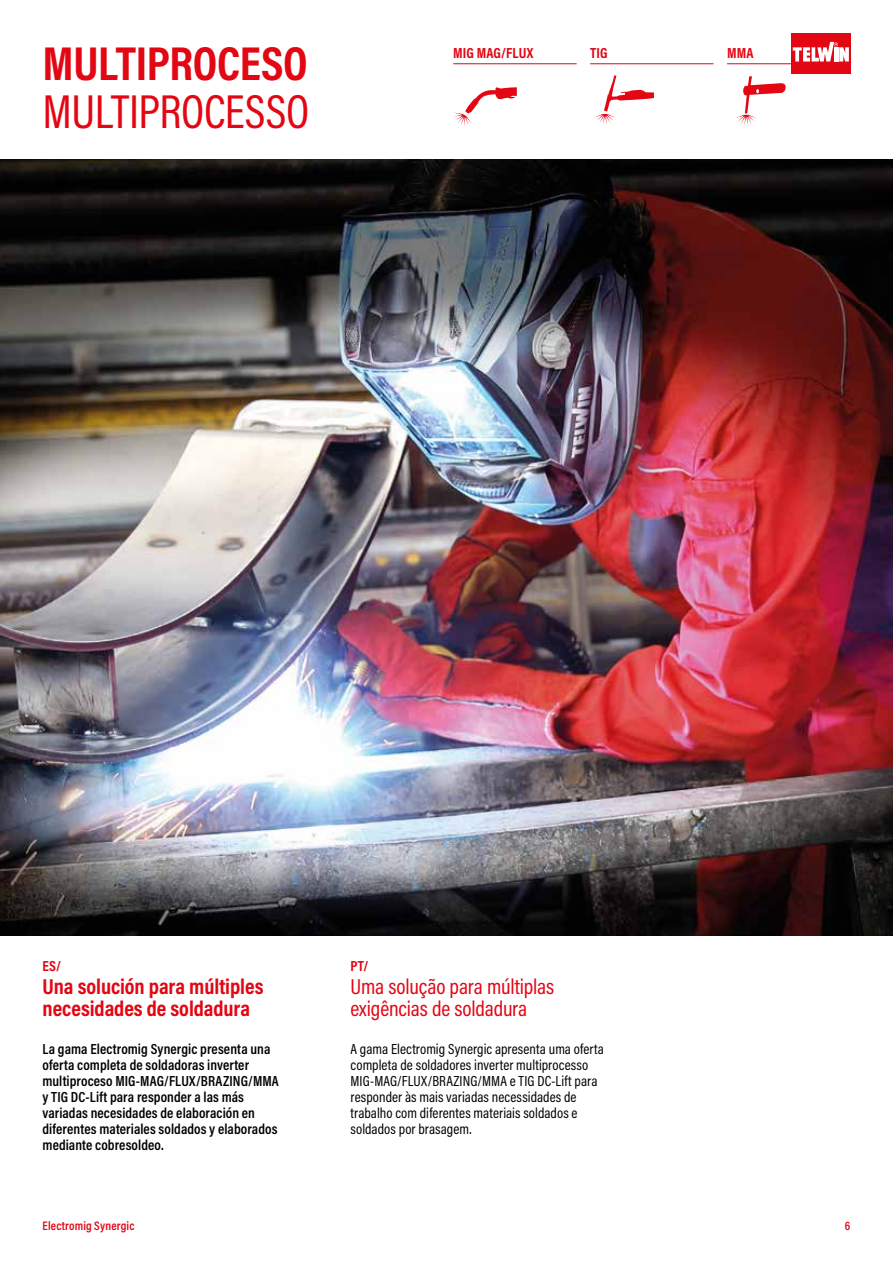
<style>
.page{position:relative;width:893px;height:1263px;background:#fff}
.page>*{position:absolute;margin:0;border:0;box-sizing:border-box;transform-origin:0 0}
.t1{font:48px "Acumin Pro Cond";letter-spacing:-.01em;color:#e30613}
.t2{font:700 48px "Acumin Pro Cond";letter-spacing:-.005em;color:#e30613}
.t3{font:700 21.75px/22.4px "Acumin Pro Cond";letter-spacing:-.005em;color:#e30613}
.t4{font:21.75px/22.4px "Acumin Pro Cond";letter-spacing:-.005em;color:#e30613}
.t5{font:600 14.7px/15.9px "Acumin Pro Cond";letter-spacing:.005em;color:#000}
.t6{font:14.7px/15.9px "Acumin Pro Cond";letter-spacing:.005em;color:#000}
.t7{font:700 14.7px "Acumin Pro Cond";letter-spacing:.01em;color:#e30613}
.t8{font:600 12.45px "Acumin Pro Cond";letter-spacing:.01em;color:#e30613}
</style>
<div class="page">
<img style="left:0;top:159px;width:893px;height:776px">
<svg style="left:736px;top:76px;width:50px;height:49px"></svg>
<svg style="left:595px;top:75px;width:59px;height:49px"></svg>
<svg style="left:454px;top:87px;width:63px;height:39px"></svg>
<hr style="left:727px;top:63px;width:123px;height:1px;background:#e30613">
<div style="left:791px;top:34px;width:59px;height:40px;background:#e30613"></div>
<svg style="left:793px;top:42px;width:56px;height:20px"></svg>
<hr style="left:453px;top:63px;width:124px;height:1px;background:#e30613">
<hr style="left:590px;top:63px;width:123px;height:1px;background:#e30613">
<h1 class="t2" style="left:43px;top:32px;width:267px">MULTIPROCESO</h1>
<h1 class="t1" style="left:43px;top:80px;width:268px">MULTIPROCESSO</h1>
<p class="t7" style="left:453px;top:43px;width:82px">MIG MAG/FLUX</p>
<p class="t7" style="left:590px;top:43px;width:19px">TIG</p>
<p class="t7" style="left:727px;top:43px;width:28px">MMA</p>
<p class="t7" style="left:43px;top:957px;width:20px">ES/</p>
<h2 class="t3" style="left:43px;top:974px;width:222px">Una solución para múltiples necesidades de soldadura</h2>
<p class="t5" style="left:43px;top:1041px;width:238px">La gama Electromig Synergic presenta una oferta completa de soldadoras inverter multiproceso MIG-MAG/FLUX/BRAZING/MMA y TIG DC-Lift para responder a las más variadas necesidades de elaboración en diferentes materiales soldados y elaborados mediante cobresoldeo.</p>
<p class="t7" style="left:351px;top:957px;width:19px">PT/</p>
<h2 class="t4" style="left:351px;top:975px;width:205px">Uma solução para múltiplas exigências de soldadura</h2>
<p class="t6" style="left:351px;top:1041px;width:255px">A gama Electromig Synergic apresenta uma oferta completa de soldadores inverter multiprocesso MIG-MAG/FLUX/BRAZING/MMA e TIG DC-Lift para responder às mais variadas necessidades de trabalho com diferentes materiais soldados e soldados por brasagem.</p>
<p class="t8" style="left:43px;top:1217px;width:93px">Electromig Synergic</p>
<p class="t8" style="left:845px;top:1217px;width:7px">6</p>
</div>
